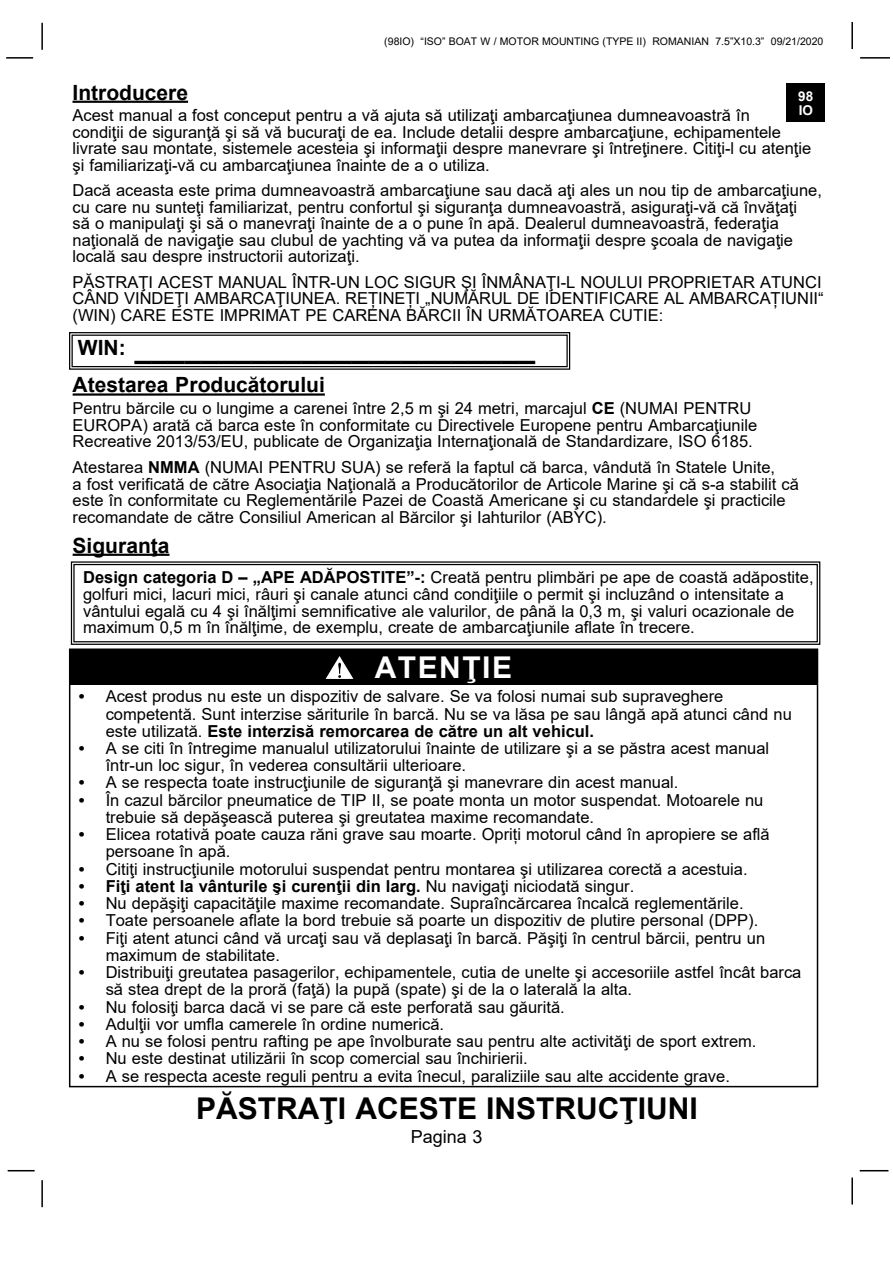
<style>
.page{position:relative;width:893px;height:1263px;background:#fff}
.page>*{position:absolute;margin:0;border:0;box-sizing:border-box;transform-origin:0 0}
.t1{font:700 30px "Arial";color:#000}
.t2{font:700 30px "Arial";letter-spacing:.05em;color:#fff}
.t3{font:700 21px "Arial";color:#000}
.t4{font:18px "Arial";color:#000}
.t5{font:16.5px/16.5px "Arial";color:#000}
.t6{font:700 16.5px "Arial";color:#000}
.t7{font:700 13.5px/13.5px "Arial";color:#fff}
.t8{font:10.5px "Arial";color:#000}
.s1{font-size:21px}
.s2{font-weight:700}
.s3{font-weight:400}
</style>
<div class="page">
<svg style="left:8px;top:1170px;width:27px;height:1px"></svg>
<hr style="left:41px;top:1180px;width:2px;height:27px;background:#000">
<hr style="left:851px;top:1177px;width:2px;height:27px;background:#000">
<svg style="left:860px;top:1170px;width:28px;height:1px"></svg>
<hr style="left:41px;top:23px;width:2px;height:27px;background:#000">
<hr style="left:6px;top:57px;width:27px;height:2px;background:#000">
<hr style="left:851px;top:22px;width:2px;height:27px;background:#000">
<hr style="left:860px;top:57px;width:30px;height:2px;background:#000">
<div style="left:786px;top:83px;width:39px;height:39px;background:#000"></div>
<div style="left:70px;top:650px;width:747px;height:34px;background:#000"></div>
<div style="left:69px;top:648px;width:749px;height:439px;border:2px solid #000"></div>
<svg style="left:325px;top:656px;width:29px;height:23px"></svg>
<hr style="left:73px;top:101px;width:115px;height:2px;background:#000">
<svg style="left:69px;top:332px;width:502px;height:38px"></svg>
<div style="left:72px;top:335px;width:496px;height:32px;border:1px solid #000"></div>
<hr style="left:73px;top:393px;width:252px;height:3px;background:#000">
<hr style="left:73px;top:554px;width:96px;height:2px;background:#000">
<svg style="left:70px;top:561px;width:751px;height:84px"></svg>
<div style="left:73px;top:564px;width:745px;height:78px;border:1px solid #000"></div>
<p class="t8" style="left:384px;top:35px;width:441px">(98IO) “ISO” BOAT W / MOTOR MOUNTING (TYPE II) ROMANIAN 7.5”X10.3” 09/21/2020</p>
<p class="t3" style="left:73px;top:77px;width:117px">Introducere</p>
<p class="t5" style="left:73px;top:107px;width:740px">Acest manual a fost conceput pentru a vă ajuta să utilizaţi ambarcaţiunea dumneavoastră în<br>condiţii de siguranţă şi să vă bucuraţi de ea. Include detalii despre ambarcaţiune, echipamentele livrate sau montate, sistemele acesteia şi informaţii despre manevrare şi întreţinere. Citiţi-l cu atenţie şi familiarizaţi-vă cu ambarcaţiunea înainte de a o utiliza.</p>
<p class="t5" style="left:73px;top:182px;width:751px">Dacă aceasta este prima dumneavoastră ambarcaţiune sau dacă aţi ales un nou tip de ambarcaţiune, cu care nu sunteţi familiarizat, pentru confortul şi siguranţa dumneavoastră, asiguraţi-vă că învăţaţi<br>să o manipulaţi şi să o manevraţi înainte de a o pune în apă. Dealerul dumneavoastră, federaţia naţională de navigaţie sau clubul de yachting vă va putea da informaţii despre şcoala de navigaţie locală sau despre instructorii autorizaţi.</p>
<p class="t5" style="left:73px;top:274px;width:753px">PĂSTRAŢI ACEST MANUAL ÎNTR-UN LOC SIGUR ŞI ÎNMÂNAŢI-L NOULUI PROPRIETAR ATUNCI<br>CÂND VINDEŢI AMBARCAŢIUNEA. REȚINEȚI „NUMĂRUL DE IDENTIFICARE AL AMBARCAȚIUNII“ (WIN) CARE ESTE IMPRIMAT PE CARENA BĂRCII ÎN URMĂTOAREA CUTIE:</p>
<h1 class="t1" style="left:78px;top:326px;width:459px"><span class="s1">WIN:</span> ________________________</h1>
<p class="t3" style="left:73px;top:370px;width:254px">Atestarea producătorului</p>
<p class="t5" style="left:73px;top:400px;width:686px">Pentru bărcile cu o lungime a carenei între 2,5 m şi 24 metri, marcajul <span class="s2">CE</span> (NUMAI PENTRU<br>EUROPA) arată că barca este în conformitate cu Directivele Europene pentru Ambarcaţiunile<br>Recreative 2013/53/EU, publicate de Organizaţia Internaţională de Standardizare, ISO 6185.</p>
<p class="t5" style="left:73px;top:459px;width:728px">Atestarea <span class="s2">NMMA</span> (NUMAI PENTRU SUA) se referă la faptul că barca, vândută în Statele Unite,<br>a fost verificată de către Asociaţia Naţională a Producătorilor de Articole Marine şi că s-a stabilit că este în conformitate cu Reglementările Pazei de Coastă Americane şi cu standardele şi practicile recomandate de către Consiliul American al Bărcilor şi Iahturilor (ABYC).</p>
<p class="t3" style="left:73px;top:530px;width:98px">Siguranţa</p>
<p class="t5" style="left:83px;top:569px;width:732px"><span class="s2">Design categoria D – „APE ADĂPOSTITE”-:</span> Creată pentru plimbări pe ape de coastă adăpostite, golfuri mici, lacuri mici, râuri şi canale atunci când condiţiile o permit şi incluzând o intensitate a vântului egală cu 4 şi înălţimi semnificative ale valurilor, de până la 0,3 m, şi valuri ocazionale de maximum 0,5 m în înălţime, de exemplu, create de ambarcaţiunile aflate în trecere.</p>
<p class="t7" style="left:798px;top:90px;width:17px">98<br>IO</p>
<h1 class="t2" style="left:375px;top:646px;width:139px">ATENŢIE</h1>
<p class="t5" style="left:106px;top:688px;width:688px;line-height:17.2px;text-indent:-27px"><span class="s2">•</span> Acest produs nu este un dispozitiv de salvare. Se va folosi numai sub supraveghere competentă. Sunt interzise săriturile în barcă. Nu se va lăsa pe sau lângă apă atunci când nu este utilizată. <span class="s2">Este interzisă remorcarea de către un alt vehicul.</span></p>
<p class="t5" style="left:106px;top:739px;width:665px;line-height:17.2px;text-indent:-27px"><span class="s2">•</span> A se citi în întregime manualul utilizatorului înainte de utilizare şi a se păstra acest manual într-un loc sigur, în vederea consultării ulterioare.</p>
<p class="t5" style="left:79px;top:774px;width:601px"><span class="s2">•</span> A se respecta toate instrucţiunile de siguranţă şi manevrare din acest manual.</p>
<p class="t5" style="left:106px;top:791px;width:659px;line-height:17.2px;text-indent:-27px"><span class="s2">•</span> În cazul bărcilor pneumatice de TIP II, se poate monta un motor suspendat. Motoarele nu trebuie să depăşească puterea şi greutatea maxime recomandate.</p>
<p class="t5" style="left:106px;top:826px;width:666px;line-height:17.2px;text-indent:-27px"><span class="s2">•</span> Elicea rotativă poate cauza răni grave sau moarte. Opriți motorul când în apropiere se află persoane în apă.</p>
<p class="t5" style="left:79px;top:860px;width:670px"><span class="s2">•</span> Citiţi instrucţiunile motorului suspendat pentru montarea şi utilizarea corectă a acestuia.</p>
<p class="t6" style="left:79px;top:874px;width:557px">• Fiţi atent la vânturile şi curenţii din larg. <span class="s3">Nu navigaţi niciodată singur.</span></p>
<p class="t5" style="left:79px;top:895px;width:666px"><span class="s2">•</span> Nu depăşiţi capacităţile maxime recomandate. Supraîncărcarea încalcă reglementările.</p>
<p class="t5" style="left:79px;top:912px;width:681px"><span class="s2">•</span> Toate persoanele aflate la bord trebuie să poarte un dispozitiv de plutire personal (DPP).</p>
<p class="t5" style="left:106px;top:929px;width:661px;line-height:17.2px;text-indent:-27px"><span class="s2">•</span> Fiţi atent atunci când vă urcaţi sau vă deplasaţi în barcă. Păşiţi în centrul bărcii, pentru un maximum de stabilitate.</p>
<p class="t5" style="left:106px;top:964px;width:697px;line-height:17.2px;text-indent:-27px"><span class="s2">•</span> Distribuiţi greutatea pasagerilor, echipamentele, cutia de unelte şi accesoriile astfel încât barca să stea drept de la proră (faţă) la pupă (spate) şi de la o laterală la alta.</p>
<p class="t5" style="left:79px;top:998px;width:488px"><span class="s2">•</span> Nu folosiţi barca dacă vi se pare că este perforată sau găurită.</p>
<p class="t5" style="left:79px;top:1016px;width:367px"><span class="s2">•</span> Adulţii vor umfla camerele în ordine numerică.</p>
<p class="t5" style="left:79px;top:1033px;width:679px"><span class="s2">•</span> A nu se folosi pentru rafting pe ape învolburate sau pentru alte activităţi de sport extrem.</p>
<p class="t5" style="left:79px;top:1050px;width:450px"><span class="s2">•</span> Nu este destinat utilizării în scop comercial sau închirierii.</p>
<p class="t5" style="left:79px;top:1067px;width:653px"><span class="s2">•</span> A se respecta aceste reguli pentru a evita înecul, paraliziile sau alte accidente grave.</p>
<h1 class="t1" style="left:196px;top:1087px;width:503px">PĂSTRAŢI ACESTE INSTRUCŢIUNI</h1>
<p class="t4" style="left:411px;top:1124px;width:73px">Pagina 3</p>
</div>
